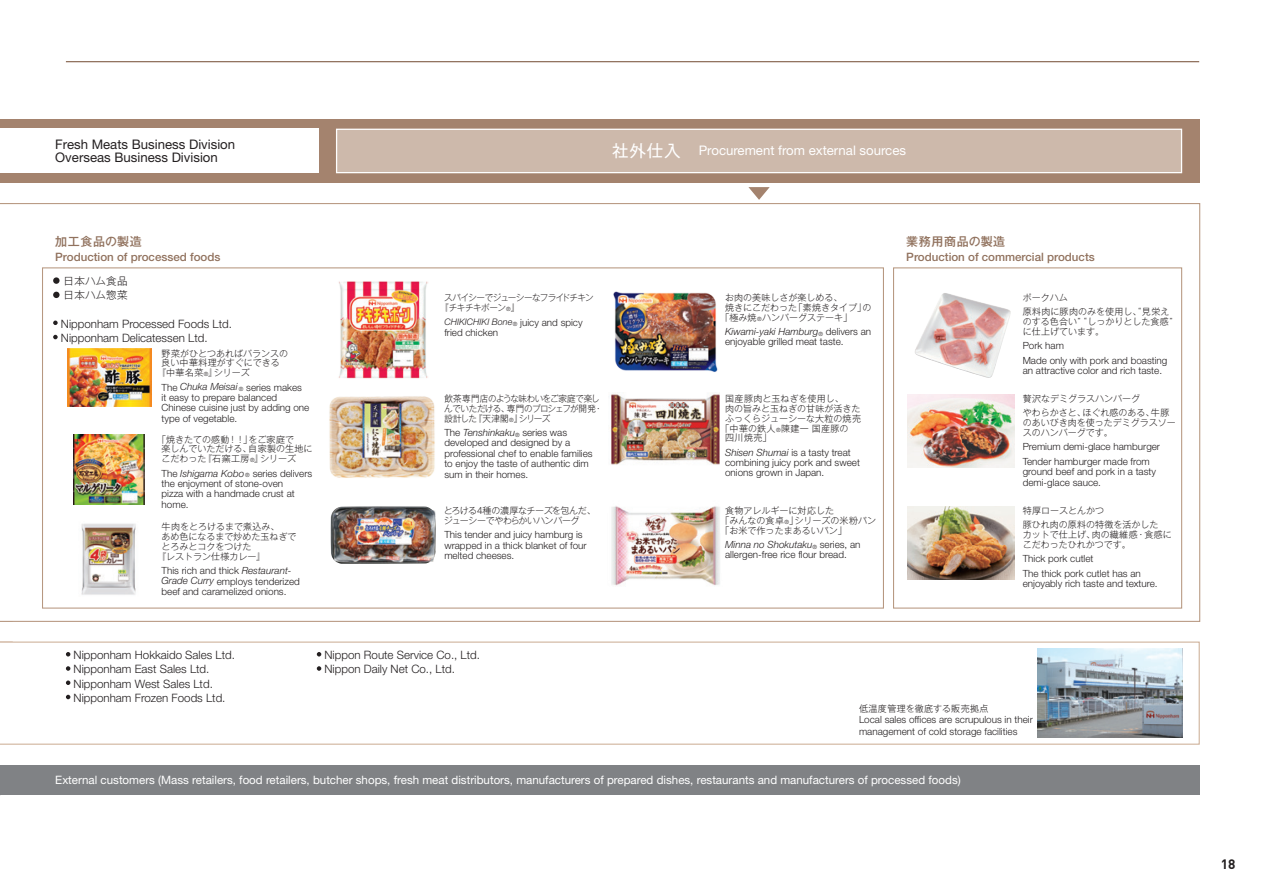
<style>
.page{position:relative;width:1263px;height:893px;background:#fff}
.page>*{position:absolute;margin:0;border:0;box-sizing:border-box;transform-origin:0 0}
.t1{font:700 13.5px "DIN";color:#231f20}
.t2{font:13.2px/13.5px "Helvetica Neue LT Std";color:#231f20}
.t3{font:13.2px "Helvetica Neue LT Std";color:#fff}
.t4{font:500 12px "Gothic MB101 Pr 6 N";letter-spacing:.05em;color:#91725e}
.t5{font:300 11.55px/14.2px "Helvetica Neue LT Std";color:#231f20}
.t6{font:11.55px "Helvetica Neue LT Std";color:#fff}
.t7{font:500 11.55px "Helvetica Neue LT Std";color:#91725e}
.t8{font:300 10.5px/14.2px "Gothic MB101 Pr 6 N";color:#231f20}
.t9{font:300 9.9px/10.4px "Helvetica Neue LT Std";color:#231f20}
.t10{font:300 9px/9.8px "Gothic MB101 Pr 6 N";color:#231f20}
.t11{font:300 9px/9.8px "Gothic MB101 Pr 6 N";letter-spacing:-.05em;color:#231f20;scale:.95 1}
.t12{font:300 9px/9.8px "Gothic MB101 Pr 6 N";letter-spacing:-.045em;color:#231f20}
.t13{font:300 9px/9.8px "Gothic MB101 Pr 6 N";letter-spacing:-.055em;color:#231f20;scale:.95 1}
.t14{font:italic 300 9px "Helvetica Neue";color:#231f20}
.t15{font:300 9px "Gothic MB101 Pr 6 N";letter-spacing:.05em;color:#231f20}
.t16{font:300 9px "Gothic MB101 Pr 6 N";letter-spacing:.025em;color:#231f20}
.s1{font-family:"Gothic MB101 Pr 6 N";font-size:16.5px}
.s2{font-family:"Helvetica Neue LT Std";font-size:5.7px}
.s3{font-style:italic}
.s4{font-style:italic;font-size:5.7px}
.s5{font-family:"Helvetica Neue LT Std";font-style:normal;font-size:9.9px}
.s6{font-family:"Helvetica Neue LT Std";font-size:9.9px}
</style>
<div class="page">
<div style="left:0;top:119px;width:1199px;height:64px;background:#a4836e"></div>
<svg style="left:0;top:203px;width:1201px;height:419px"></svg>
<div style="left:0;top:642px;width:1200px;height:103px;border:1px solid #cdaf97"></div>
<div style="left:0;top:765px;width:1199px;height:30px;background:#808285"></div>
<svg style="left:66px;top:652px;width:4px;height:4px"></svg>
<svg style="left:66px;top:666px;width:4px;height:5px"></svg>
<svg style="left:66px;top:680px;width:4px;height:5px"></svg>
<svg style="left:66px;top:695px;width:4px;height:4px"></svg>
<svg style="left:317px;top:652px;width:4px;height:4px"></svg>
<svg style="left:317px;top:666px;width:4px;height:5px"></svg>
<div style="left:0;top:129px;width:319px;height:44px;background:#fff"></div>
<div style="left:337px;top:129px;width:844px;height:44px;background:#cdb9ab"></div>
<div style="left:336px;top:129px;width:846px;height:44px;border:1px solid #fff"></div>
<svg style="left:748px;top:187px;width:22px;height:13px"></svg>
<div style="left:893px;top:267px;width:289px;height:342px;border:1px solid #b79881"></div>
<div style="left:53px;top:277px;width:7px;height:7px;background:#231f20;border-radius:50%"></div>
<div style="left:53px;top:292px;width:7px;height:6px;background:#231f20;border-radius:50%"></div>
<svg style="left:53px;top:321px;width:5px;height:4px"></svg>
<svg style="left:53px;top:335px;width:5px;height:4px"></svg>
<img style="left:908px;top:506px;width:106px;height:73px">
<img style="left:908px;top:394px;width:106px;height:73px">
<img style="left:914px;top:293px;width:97px;height:85px">
<img style="left:608px;top:392px;width:115px;height:74px">
<img style="left:331px;top:506px;width:105px;height:58px">
<img style="left:1037px;top:648px;width:145px;height:90px">
<img style="left:74px;top:435px;width:70px;height:69px">
<img style="left:67px;top:349px;width:84px;height:58px">
<img style="left:337px;top:280px;width:91px;height:97px">
<img style="left:311px;top:377px;width:146px;height:111px">
<img style="left:608px;top:500px;width:114px;height:90px">
<img style="left:79px;top:521px;width:61px;height:76px">
<img style="left:612px;top:291px;width:107px;height:81px">
<h2 class="t2" style="left:55px;top:137px;width:181px">Fresh Meats Business Division<br>Overseas Business Division</h2>
<h2 class="t3" style="left:612px;top:143px;width:295px"><span class="s1">社外仕入</span> Procurement from external sources</h2>
<p class="t4" style="left:55px;top:231px;width:88px">加工食品の製造</p>
<p class="t7" style="left:55px;top:250px;width:167px">Production of processed foods</p>
<p class="t8" style="left:64px;top:273px;width:66px">日本ハム食品日本ハム惣菜</p>
<p class="t5" style="left:61px;top:316px;width:173px">Nipponham Processed Foods Ltd.<br>Nipponham Delicatessen Ltd.</p>
<p class="t10" style="left:162px;top:348px;width:128px">野菜がひとつあればバランスの</p>
<p class="t10" style="left:162px;top:357px;width:120px">良い中華料理がすぐにできる</p>
<p class="t16" style="left:157px;top:365px;width:94px">『中華名菜<span class="s2">®</span>』シリーズ</p>
<p class="t9" style="left:162px;top:382px;width:149px">The <span class="s3">Chuka Meisai</span> <span class="s4">®</span> series makes<br>it easy to prepare balanced<br>Chinese cuisine just by adding one type of vegetable.</p>
<p class="t10" style="left:162px;top:434px;width:152px;text-indent:-4px">「焼きたての感動！！」をご家庭で<br>楽しんでいただける、自家製の生地にこだわった『石窯工房<span class="s2">®</span>』シリーズ</p>
<p class="t9" style="left:162px;top:468px;width:152px">The <span class="s3">Ishigama Kobo</span> <span class="s4">®</span> series delivers the enjoyment of stone-oven<br>pizza with a handmade crust at home.</p>
<p class="t10" style="left:162px;top:521px;width:119px">牛肉をとろけるまで煮込み、</p>
<p class="t10" style="left:162px;top:531px;width:136px">あめ色になるまで炒めた玉ねぎで</p>
<p class="t10" style="left:162px;top:541px;width:91px">とろみとコクをつけた</p>
<p class="t10" style="left:157px;top:551px;width:110px">『レストラン仕様カレー』</p>
<p class="t9" style="left:162px;top:565px;width:140px">This rich and thick <span class="s3">Restaurant-<br>Grade Curry</span> employs tenderized beef and caramelized onions.</p>
<p class="t13" style="left:440px;top:292px;width:163px;text-indent:4px">スパイシーでジューシーなフライドチキン『チキチキボーン<span class="s2">®</span>』</p>
<p class="t14" style="left:444px;top:317px;width:140px">CHIKICHIKI Bone<span class="s2">®</span> <span class="s5">juicy and spicy</span></p>
<p class="t9" style="left:444px;top:327px;width:55px">fried chicken</p>
<p class="t11" style="left:444px;top:393px;width:168px">飲茶専門店のような味わいをご家庭で楽しんでいただける、専門のプロシェフが開発・設計した『天津閣<span class="s2">®</span>』シリーズ</p>
<p class="t9" style="left:444px;top:427px;width:150px">The <span class="s3">Tenshinkaku</span><span class="s4">®</span> series was developed and designed by a professional chef to enable families to enjoy the taste of authentic dim sum in their homes.</p>
<p class="t12" style="left:444px;top:505px;width:154px">とろける<span class="s6">4</span>種の濃厚なチーズを包んだ、ジューシーでやわらかいハンバーグ</p>
<p class="t9" style="left:444px;top:529px;width:144px">This tender and juicy hamburg is wrapped in a thick blanket of four melted cheeses.</p>
<p class="t5" style="left:74px;top:647px;width:163px">Nipponham Hokkaido Sales Ltd.<br>Nipponham East Sales Ltd.<br>Nipponham West Sales Ltd.<br>Nipponham Frozen Foods Ltd.</p>
<p class="t5" style="left:324px;top:647px;width:157px">Nippon Route Service Co., Ltd.<br>Nippon Daily Net Co., Ltd.</p>
<p class="t10" style="left:725px;top:292px;width:119px">お肉の美味しさが楽しめる、</p>
<p class="t10" style="left:725px;top:302px;width:148px">焼きにこだわった「素焼きタイプ」の</p>
<p class="t10" style="left:721px;top:312px;width:133px">「極み焼<span class="s2">®</span>ハンバーグステーキ」</p>
<p class="t9" style="left:725px;top:326px;width:147px"><span class="s3">Kiwami-yaki Hamburg</span><span class="s4">®</span> delivers an enjoyable grilled meat taste.</p>
<p class="t10" style="left:725px;top:393px;width:120px">国産豚肉と玉ねぎを使用し、</p>
<p class="t10" style="left:725px;top:403px;width:137px">肉の旨みと玉ねぎの甘味が活きた</p>
<p class="t10" style="left:725px;top:413px;width:137px">ふっくらジューシーな大粒の焼売</p>
<p class="t15" style="left:721px;top:421px;width:129px">「中華の鉄人<span class="s2">®</span>陳建一国産豚の</p>
<p class="t10" style="left:725px;top:432px;width:48px">四川焼売」</p>
<p class="t9" style="left:725px;top:447px;width:136px"><span class="s3">Shisen Shumai</span> is a tasty treat combining juicy pork and sweet onions grown in Japan.</p>
<p class="t10" style="left:721px;top:505px;width:157px;text-indent:4px">食物アレルギーに対応した<br>「みんなの食卓<span class="s2">®</span>」シリーズの米粉パン「お米で作ったまあるいパン」</p>
<p class="t9" style="left:725px;top:539px;width:137px"><span class="s3">Minna no Shokutaku</span><span class="s4">®</span> series, an allergen-free rice flour bread.</p>
<p class="t4" style="left:906px;top:231px;width:100px">業務用商品の製造</p>
<p class="t7" style="left:906px;top:250px;width:190px">Production of commercial products</p>
<p class="t10" style="left:1023px;top:290px;width:148px;line-height:14px">ポークハム<br>原料肉に豚肉のみを使用し、“見栄え</p>
<p class="t10" style="left:1023px;top:316px;width:151px">のする色合い” “しっかりとした食感”に仕上げています。</p>
<p class="t9" style="left:1023px;top:338px;width:146px;line-height:14.7px">Pork ham<br>Made only with pork and boasting</p>
<p class="t9" style="left:1023px;top:365px;width:141px">an attractive color and rich taste.</p>
<p class="t10" style="left:1023px;top:391px;width:148px;line-height:14px">贅沢なデミグラスハンバーグ<br>やわらかさと、ほぐれ感のある、牛豚</p>
<p class="t10" style="left:1023px;top:417px;width:154px">のあいびき肉を使ったデミグラスソースのハンバーグです。</p>
<p class="t9" style="left:1023px;top:439px;width:139px;line-height:14.7px">Premium demi-glace hamburger<br>Tender hamburger made from</p>
<p class="t9" style="left:1023px;top:466px;width:135px">ground beef and pork in a tasty demi-glace sauce.</p>
<p class="t10" style="left:1023px;top:503px;width:137px;line-height:14px">特厚ロースとんかつ<br>豚ひれ肉の原料の特徴を活かした</p>
<p class="t10" style="left:1023px;top:529px;width:151px">カットで仕上げ、肉の繊維感・食感にこだわったひれかつです。</p>
<p class="t9" style="left:1023px;top:551px;width:120px;line-height:14.7px">Thick pork cutlet<br>The thick pork cutlet has an</p>
<p class="t9" style="left:1023px;top:578px;width:136px">enjoyably rich taste and texture.</p>
<p class="t15" style="left:859px;top:701px;width:131px">低温度管理を徹底する販売拠点</p>
<p class="t9" style="left:859px;top:714px;width:175px;line-height:11.2px">Local sales offices are scrupulous in their management of cold storage facilities</p>
<p class="t6" style="left:55px;top:773px;width:907px">External customers (Mass retailers, food retailers, butcher shops, fresh meat distributors, manufacturers of prepared dishes, restaurants and manufacturers of processed foods)</p>
<h1 class="t1" style="left:1221px;top:855px;width:16px">18</h1>
</div>
